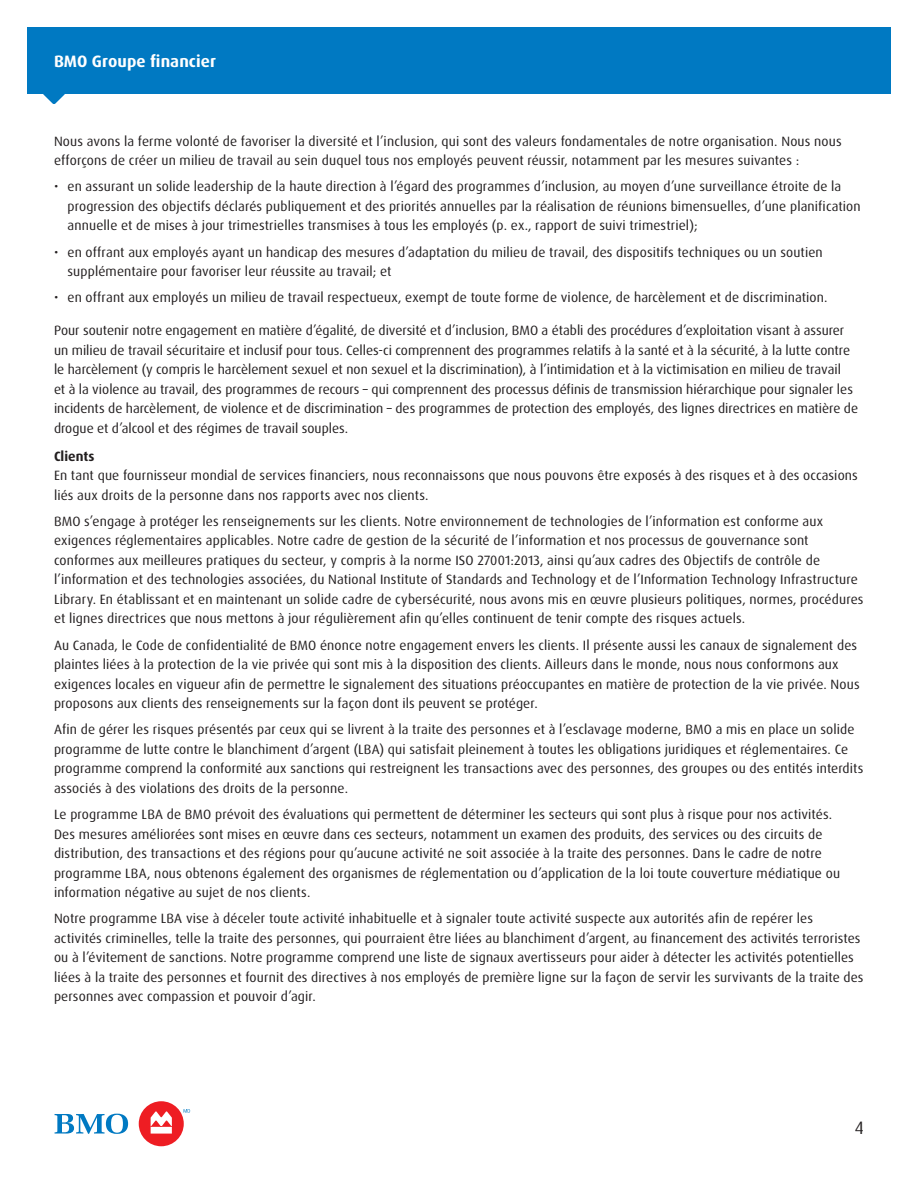
<style>
.page{position:relative;width:918px;height:1188px;background:#fff}
.page>*{position:absolute;margin:0;border:0;box-sizing:border-box;transform-origin:0 0}
.t1{font:18px "Dax Pro";color:#231f20}
.t2{font:700 16.5px "Dax Pro";letter-spacing:.005em;color:#fff}
.Body_Copy-P{font:13.5px/19.5px "Dax Pro";letter-spacing:.01em;color:#231f20}
.Paragraph_Subhead-H3{font:700 13.5px "Dax Pro";color:#231f20}
</style>
<div class="page">
<div style="left:27px;top:27px;width:864px;height:67px;background:#0079c2"></div>
<svg style="left:43px;top:94px;width:22px;height:10px"></svg>
<div style="left:139px;top:1101px;width:45px;height:45px;background:#ee1d23;border-radius:50%"></div>
<svg style="left:55px;top:1114px;width:73px;height:20px"></svg>
<svg style="left:184px;top:1109px;width:6px;height:4px"></svg>
<svg style="left:151px;top:1111px;width:21px;height:23px"></svg>
<p class="t2" style="left:54px;top:51px;width:163px">BMO Groupe financier</p>
<p class="Body_Copy-P" style="left:54px;top:131px;width:789px">Nous avons la ferme volonté de favoriser la diversité et l’inclusion, qui sont des valeurs fondamentales de notre organisation. Nous nous efforçons de créer un milieu de travail au sein duquel tous nos employés peuvent réussir, notamment par les mesures suivantes :</p>
<p class="Body_Copy-P" style="left:68px;top:177px;width:795px;text-indent:-14px">• en assurant un solide leadership de la haute direction à l’égard des programmes d’inclusion, au moyen d’une surveillance étroite de la progression des objectifs déclarés publiquement et des priorités annuelles par la réalisation de réunions bimensuelles, d’une planification annuelle et de mises à jour trimestrielles transmises à tous les employés (p. ex., rapport de suivi trimestriel);</p>
<p class="Body_Copy-P" style="left:68px;top:242px;width:757px;text-indent:-14px">• en offrant aux employés ayant un handicap des mesures d’adaptation du milieu de travail, des dispositifs techniques ou un soutien supplémentaire pour favoriser leur réussite au travail; et</p>
<p class="Body_Copy-P" style="left:54px;top:288px;width:775px">• en offrant aux employés un milieu de travail respectueux, exempt de toute forme de violence, de harcèlement et de discrimination.</p>
<p class="Body_Copy-P" style="left:54px;top:321px;width:806px">Pour soutenir notre engagement en matière d’égalité, de diversité et d’inclusion, BMO a établi des procédures d’exploitation visant à assurer un milieu de travail sécuritaire et inclusif pour tous. Celles-ci comprennent des programmes relatifs à la santé et à la sécurité, à la lutte contre le harcèlement (y compris le harcèlement sexuel et non sexuel et la discrimination), à l’intimidation et à la victimisation en milieu de travail<br>et à la violence au travail, des programmes de recours – qui comprennent des processus définis de transmission hiérarchique pour signaler les incidents de harcèlement, de violence et de discrimination – des programmes de protection des employés, des lignes directrices en matière de drogue et d’alcool et des régimes de travail souples.</p>
<h3 class="Paragraph_Subhead-H3" style="left:54px;top:447px;width:42px">Clients</h3>
<p class="Body_Copy-P" style="left:54px;top:466px;width:805px">En tant que fournisseur mondial de services financiers, nous reconnaissons que nous pouvons être exposés à des risques et à des occasions liés aux droits de la personne dans nos rapports avec nos clients.</p>
<p class="Body_Copy-P" style="left:54px;top:511px;width:811px">BMO s’engage à protéger les renseignements sur les clients. Notre environnement de technologies de l’information est conforme aux exigences réglementaires applicables. Notre cadre de gestion de la sécurité de l’information et nos processus de gouvernance sont conformes aux meilleures pratiques du secteur, y compris à la norme ISO 27001:2013, ainsi qu’aux cadres des Objectifs de contrôle de l’information et des technologies associées, du National Institute of Standards and Technology et de l’Information Technology Infrastructure Library. En établissant et en maintenant un solide cadre de cybersécurité, nous avons mis en œuvre plusieurs politiques, normes, procédures et lignes directrices que nous mettons à jour régulièrement afin qu’elles continuent de tenir compte des risques actuels.</p>
<p class="Body_Copy-P" style="left:54px;top:635px;width:807px">Au Canada, le Code de confidentialité de BMO énonce notre engagement envers les clients. Il présente aussi les canaux de signalement des plaintes liées à la protection de la vie privée qui sont mis à la disposition des clients. Ailleurs dans le monde, nous nous conformons aux exigences locales en vigueur afin de permettre le signalement des situations préoccupantes en matière de protection de la vie privée. Nous proposons aux clients des renseignements sur la façon dont ils peuvent se protéger.</p>
<p class="Body_Copy-P" style="left:54px;top:720px;width:811px">Afin de gérer les risques présentés par ceux qui se livrent à la traite des personnes et à l’esclavage moderne, BMO a mis en place un solide programme de lutte contre le blanchiment d’argent (LBA) qui satisfait pleinement à toutes les obligations juridiques et réglementaires. Ce programme comprend la conformité aux sanctions qui restreignent les transactions avec des personnes, des groupes ou des entités interdits associés à des violations des droits de la personne.</p>
<p class="Body_Copy-P" style="left:54px;top:805px;width:788px">Le programme LBA de BMO prévoit des évaluations qui permettent de déterminer les secteurs qui sont plus à risque pour nos activités.<br>Des mesures améliorées sont mises en œuvre dans ces secteurs, notamment un examen des produits, des services ou des circuits de distribution, des transactions et des régions pour qu’aucune activité ne soit associée à la traite des personnes. Dans le cadre de notre programme LBA, nous obtenons également des organismes de réglementation ou d’application de la loi toute couverture médiatique ou information négative au sujet de nos clients.</p>
<p class="Body_Copy-P" style="left:54px;top:909px;width:811px">Notre programme LBA vise à déceler toute activité inhabituelle et à signaler toute activité suspecte aux autorités afin de repérer les activités criminelles, telle la traite des personnes, qui pourraient être liées au blanchiment d’argent, au financement des activités terroristes ou à l’évitement de sanctions. Notre programme comprend une liste de signaux avertisseurs pour aider à détecter les activités potentielles liées à la traite des personnes et fournit des directives à nos employés de première ligne sur la façon de servir les survivants de la traite des personnes avec compassion et pouvoir d’agir.</p>
<h1 class="t1" style="left:855px;top:1116px;width:11px">4</h1>
</div>
